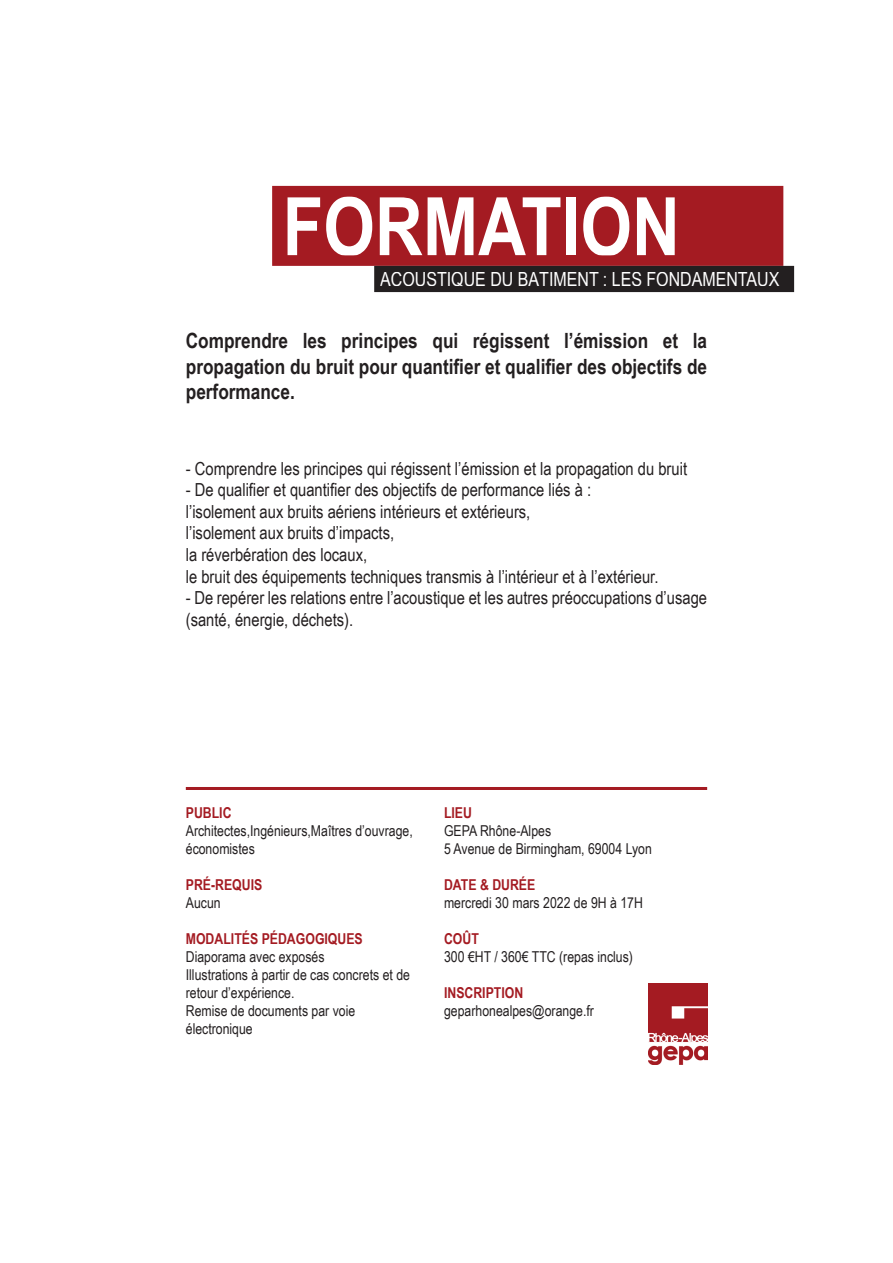
<style>
.page{position:relative;width:893px;height:1263px;background:#fff}
.page>*{position:absolute;margin:0;border:0;box-sizing:border-box;transform-origin:0 0}
.t1{font:700 81px "Arial Narrow";color:#fff}
.t2{font:700 21px/25.2px "Arial Narrow";color:#231f20;text-align:justify}
.t3{font:19.5px "Arial Narrow";color:#fff}
.t4{font:18px/21.6px "Arial Narrow";color:#231f20}
.t5{font:15px/18px "Arial Narrow";color:#231f20}
.t6{font:700 15px "Arial Narrow";color:#a41b22}
</style>
<div class="page">
<img style="left:648px;top:983px;width:59px;height:82px">
<svg style="left:272px;top:185px;width:512px;height:81px;background:#b03a40"></svg>
<hr style="left:186px;top:787px;width:521px;height:3px;background:#a41b22">
<svg style="left:277px;top:191px;width:518px;height:102px;background:#8f2c32"></svg>
<p class="t1" style="left:283px;top:166px;width:399px">FORMATION</p>
<p class="t3" style="left:380px;top:265px;width:401px">ACOUSTIQUE DU BÂTIMENT : LES FONDAMENTAUX</p>
<p class="t2" style="left:186px;top:327px;width:523px">Comprendre les principes qui régissent l’émission et la propagation du bruit pour quantifier et qualifier des objectifs de performance.</p>
<p class="t4" style="left:186px;top:457px;width:503px">- Comprendre les principes qui régissent l’émission et la propagation du bruit</p>
<p class="t4" style="left:186px;top:478px;width:407px">- De qualifier et quantifier des objectifs de performance liés à :</p>
<p class="t4" style="left:186px;top:500px;width:346px">l’isolement aux bruits aériens intérieurs et extérieurs,</p>
<p class="t4" style="left:186px;top:522px;width:210px">l’isolement aux bruits d’impacts,</p>
<p class="t4" style="left:186px;top:543px;width:183px">la réverbération des locaux,</p>
<p class="t4" style="left:186px;top:565px;width:474px">le bruit des équipements techniques transmis à l’intérieur et à l’extérieur.</p>
<p class="t4" style="left:186px;top:586px;width:523px">- De repérer les relations entre l’acoustique et les autres préoccupations d’usage (santé, énergie, déchets).</p>
<p class="t6" style="left:186px;top:801px;width:47px">PUBLIC</p>
<p class="t5" style="left:186px;top:821px;width:228px">Architectes,Ingénieurs,Maîtres d’ouvrage,</p>
<p class="t5" style="left:186px;top:839px;width:71px">économistes</p>
<p class="t6" style="left:186px;top:873px;width:78px">PRÉ-REQUIS</p>
<p class="t5" style="left:186px;top:893px;width:36px">Aucun</p>
<p class="t6" style="left:186px;top:927px;width:179px">MODALITÉS PÉDAGOGIQUES</p>
<p class="t5" style="left:186px;top:947px;width:140px">Diaporama avec exposés</p>
<p class="t5" style="left:186px;top:965px;width:226px">Illustrations à partir de cas concrets et de retour d’expérience.</p>
<p class="t5" style="left:186px;top:1001px;width:171px">Remise de documents par voie électronique</p>
<p class="t6" style="left:444px;top:801px;width:30px">LIEU</p>
<p class="t5" style="left:444px;top:821px;width:109px">GEPA Rhône-Alpes</p>
<p class="t5" style="left:444px;top:839px;width:209px">5 Avenue de Birmingham, 69004 Lyon</p>
<p class="t6" style="left:444px;top:873px;width:93px">DATE &amp; DURÉE</p>
<p class="t5" style="left:444px;top:893px;width:200px">mercredi 30 mars 2022 de 9H à 17H</p>
<p class="t6" style="left:444px;top:927px;width:36px">COÛT</p>
<p class="t5" style="left:444px;top:947px;width:190px">300 €HT / 360€ TTC (repas inclus)</p>
<p class="t6" style="left:444px;top:981px;width:81px">INSCRIPTION</p>
<p class="t5" style="left:444px;top:1001px;width:151px">geparhonealpes@orange.fr</p>
</div>
